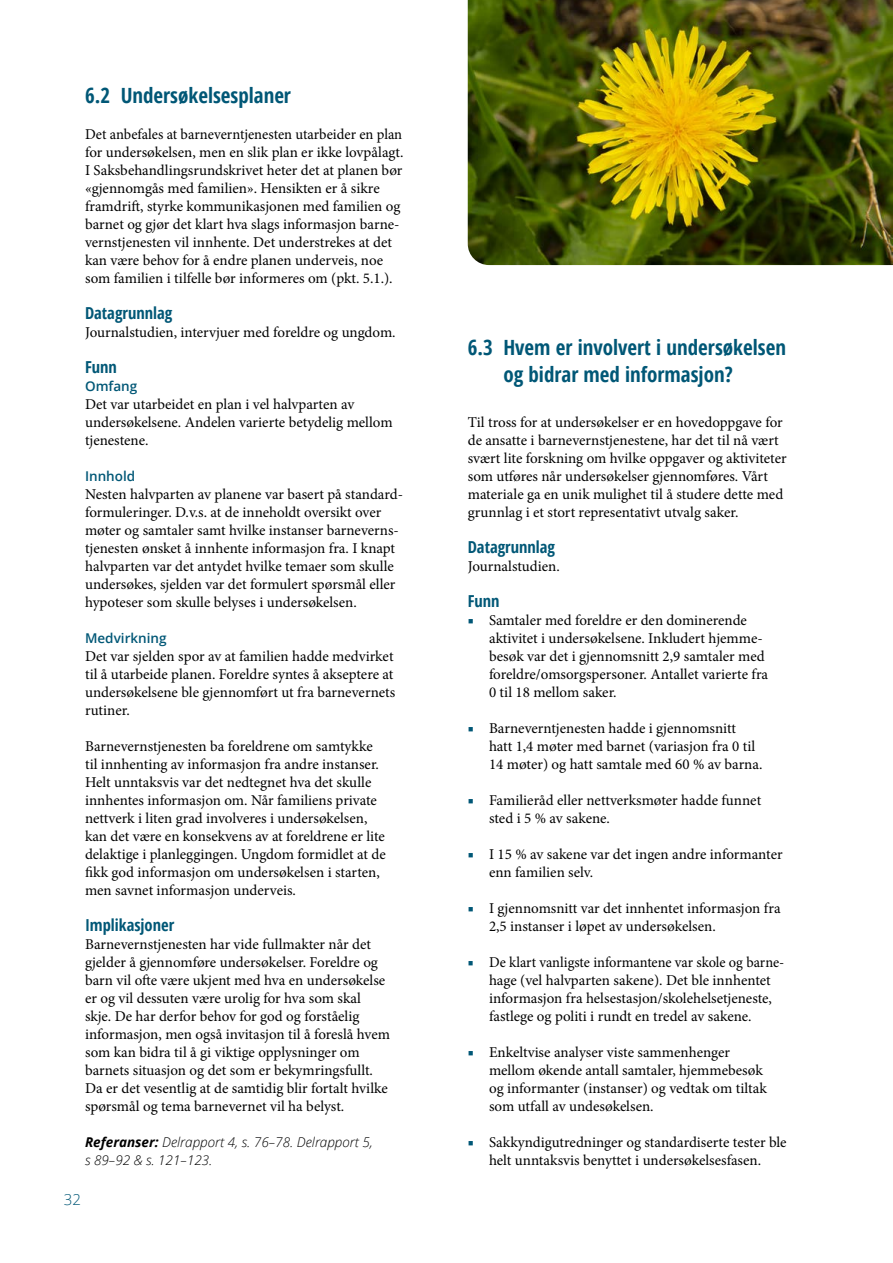
<style>
.page{position:relative;width:893px;height:1263px;background:#fff}
.page>*{position:absolute;margin:0;border:0;box-sizing:border-box;transform-origin:0 0}
.t1{font:700 condensed 21px/27px "Open Sans";color:#005776}
.t2{font:700 condensed 16.5px "Open Sans";color:#005776}
.t3{font:15px/18px "Minion Pro";color:#000}
.t4{font:15px/18px "Minion Pro";color:#000;scale:.96 1}
.t5{font:300 15px "Open Sans";color:#005776}
.t6{font:italic 300 13.5px/18px "Open Sans";color:#000}
.t7{font:600 13.5px "Open Sans";color:#005776}
.s1{font-weight:700}
.s2{color:#005776}
</style>
<div class="page">
<img style="left:468px;top:0;width:425px;height:265px">
<h1 class="t1" style="left:85px;top:81px;width:208px">6.2 Undersøkelsesplaner</h1>
<p class="t3" style="left:85px;top:125px;width:320px">Det anbefales at barneverntjenesten utarbeider en plan for undersøkelsen, men en slik plan er ikke lovpålagt.<br>I Saksbehandlingsrundskrivet heter det at planen bør «gjennomgås med familien». Hensikten er å sikre framdrift, styrke kommunikasjonen med familien og barnet og gjør det klart hva slags informasjon barne&shy;vernstjenesten vil innhente. Det understrekes at det kan være behov for å endre planen underveis, noe som familien i tilfelle bør informeres om (pkt. 5.1.).</p>
<p class="t2" style="left:85px;top:302px;width:89px">Datagrunnlag</p>
<p class="t3" style="left:85px;top:323px;width:312px">Journalstudien, intervjuer med foreldre og ungdom.</p>
<p class="t2" style="left:85px;top:356px;width:33px">Funn</p>
<p class="t7" style="left:85px;top:377px;width:54px">Omfang</p>
<p class="t3" style="left:85px;top:395px;width:309px">Det var utarbeidet en plan i vel halvparten av undersøkelsene. Andelen varierte betydelig mellom tjenestene.</p>
<p class="t7" style="left:85px;top:467px;width:52px">Innhold</p>
<p class="t3" style="left:85px;top:485px;width:319px">Nesten halvparten av planene var basert på standard&shy;formuleringer. D.v.s. at de inneholdt oversikt over møter og samtaler samt hvilke instanser barneverns&shy;tjenesten ønsket å innhente informasjon fra. I knapt halvparten var det antydet hvilke temaer som skulle undersøkes, sjelden var det formulert spørsmål eller hypoteser som skulle belyses i undersøkelsen.</p>
<p class="t7" style="left:85px;top:629px;width:83px">Medvirkning</p>
<p class="t3" style="left:85px;top:647px;width:312px">Det var sjelden spor av at familien hadde medvirket til å utarbeide planen. Foreldre syntes å akseptere at undersøkelsene ble gjennomført ut fra barnevernets rutiner.</p>
<p class="t3" style="left:85px;top:737px;width:302px">Barnevernstjenesten ba foreldrene om samtykke til innhenting av informasjon fra andre instanser.<br>Helt unntaksvis var det nedtegnet hva det skulle innhentes informasjon om. Når familiens private nettverk i liten grad involveres i undersøkelsen, kan det være en konsekvens av at foreldrene er lite delaktige i planleggingen. Ungdom formidlet at de fikk god informasjon om undersøkelsen i starten, men savnet informasjon underveis.</p>
<p class="t2" style="left:85px;top:914px;width:91px">Implikasjoner</p>
<p class="t3" style="left:85px;top:935px;width:306px">Barnevernstjenesten har vide fullmakter når det gjelder å gjennomføre undersøkelser. Foreldre og barn vil ofte være ukjent med hva en undersøkelse er og vil dessuten være urolig for hva som skal skje. De har derfor behov for god og forståelig informasjon, men også invitasjon til å foreslå hvem som kan bidra til å gi viktige opplysninger om barnets situasjon og det som er bekymringsfullt.<br>Da er det vesentlig at de samtidig blir fortalt hvilke spørsmål og tema barnevernet vil ha belyst.</p>
<p class="t6" style="left:85px;top:1133px;width:289px"><span class="s1">Referanser:</span> Delrapport 4, s. 76–78. Delrapport 5, s 89–92 &amp; s. 121–123.</p>
<p class="t5" style="left:64px;top:1189px;width:19px">32</p>
<h1 class="t1" style="left:503px;top:333px;width:284px;text-indent:-36px">6.3 Hvem er involvert i undersøkelsen og bidrar med informasjon?</h1>
<p class="t3" style="left:468px;top:413px;width:320px">Til tross for at undersøkelser er en hovedoppgave for de ansatte i barnevernstjenestene, har det til nå vært svært lite forskning om hvilke oppgaver og aktiviteter som utføres når undersøkelser gjennomføres. Vårt materiale ga en unik mulighet til å studere dette med grunnlag i et stort representativt utvalg saker.</p>
<p class="t2" style="left:468px;top:536px;width:89px">Datagrunnlag</p>
<p class="t3" style="left:468px;top:557px;width:94px">Journalstudien.</p>
<p class="t2" style="left:468px;top:590px;width:33px">Funn</p>
<p class="t3" style="left:489px;top:611px;width:281px;text-indent:-21px"><span class="s2">■</span> Samtaler med foreldre er den dominerende aktivitet i undersøkelsene. Inkludert hjemme&shy;besøk var det i gjennomsnitt 2,9 samtaler med foreldre/omsorgspersoner. Antallet varierte fra 0 til 18 mellom saker.</p>
<p class="t3" style="left:489px;top:719px;width:275px;text-indent:-21px"><span class="s2">■</span> Barneverntjenesten hadde i gjennomsnitt hatt 1,4 møter med barnet (variasjon fra 0 til<br>14 møter) og hatt samtale med 60 % av barna.</p>
<p class="t3" style="left:489px;top:791px;width:274px;text-indent:-21px"><span class="s2">■</span> Familieråd eller nettverksmøter hadde funnet sted i 5 % av sakene.</p>
<p class="t3" style="left:489px;top:845px;width:295px;text-indent:-21px"><span class="s2">■</span> I 15 % av sakene var det ingen andre informanter enn familien selv.</p>
<p class="t3" style="left:489px;top:899px;width:293px;text-indent:-21px"><span class="s2">■</span> I gjennomsnitt var det innhentet informasjon fra<br>2,5 instanser i løpet av undersøkelsen.</p>
<p class="t4" style="left:489px;top:953px;width:309px;text-indent:-21px"><span class="s2">■</span> De klart vanligste informantene var skole og barne&shy;hage (vel halvparten sakene). Det ble innhentet informasjon fra helsestasjon/skolehelsetjeneste, fastlege og politi i rundt en tredel av sakene.</p>
<p class="t3" style="left:489px;top:1043px;width:279px;text-indent:-21px"><span class="s2">■</span> Enkeltvise analyser viste sammenhenger mellom økende antall samtaler, hjemmebesøk og informanter (instanser) og vedtak om tiltak som utfall av undesøkelsen.</p>
<p class="t3" style="left:468px;top:1133px;width:320px;text-align:center"><span class="s2">■</span> Sakkyndigutredninger og standardiserte tester ble helt unntaksvis benyttet i undersøkelsesfasen.</p>
</div>
